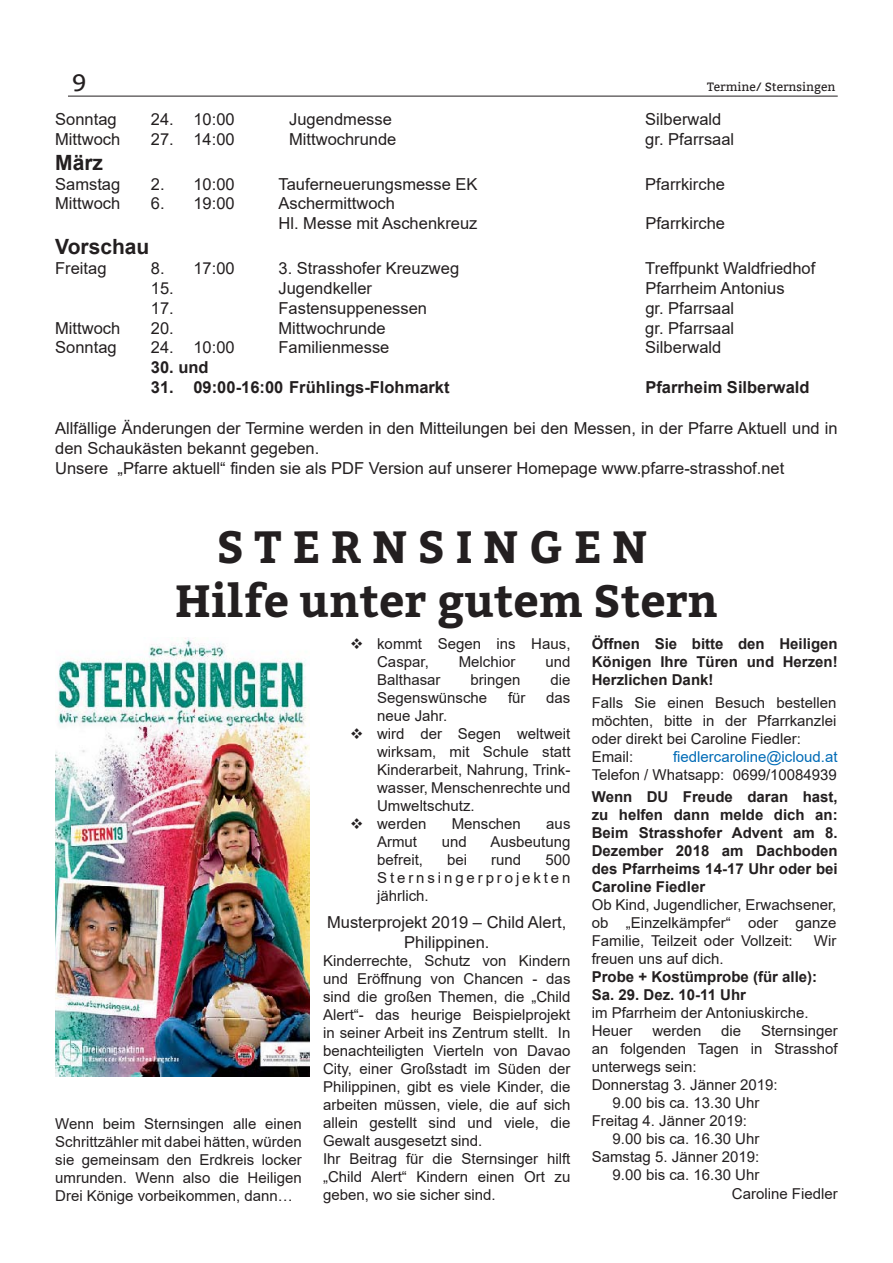
<style>
.page{position:relative;width:893px;height:1263px;background:#fff}
.page>*{position:absolute;margin:0;border:0;box-sizing:border-box;transform-origin:0 0}
.t1{font:700 45px/54px "Bitter";color:#231f20}
.t2{font:24px "Bitter";color:#231f20}
.t3{font:700 21px "Arial";color:#231f20}
.t4{font:16.5px/19.8px "Arial";color:#231f20}
.t5{font:700 16.5px "Arial";color:#231f20}
.t6{font:15px/18px "Arial";color:#231f20}
.t7{font:700 15px/18px "Arial";color:#231f20;text-align:justify}
.t8{font:15px "Arial";color:#006bb6}
.t9{font:12px "Bitter";color:#231f20}
</style>
<div class="page">
<hr style="left:68px;top:96px;width:770px;height:1px;background:#231f20">
<img style="left:55px;top:638px;width:254px;height:438px">
<h2 class="t2" style="left:72px;top:69px;width:16px">9</h2>
<p class="t9" style="left:707px;top:80px;width:130px">Termine/ Sternsingen</p>
<p class="t4" style="left:55px;top:109px;width:63px">Sonntag</p>
<p class="t4" style="left:151px;top:109px;width:85px">24. 10:00</p>
<p class="t4" style="left:289px;top:109px;width:104px">Jugendmesse</p>
<p class="t4" style="left:645px;top:109px;width:78px">Silberwald</p>
<p class="t4" style="left:55px;top:129px;width:67px">Mittwoch</p>
<p class="t4" style="left:151px;top:129px;width:85px">27. 14:00</p>
<p class="t4" style="left:289px;top:129px;width:109px">Mittwochrunde</p>
<p class="t4" style="left:645px;top:129px;width:90px">gr. Pfarrsaal</p>
<h3 class="t3" style="left:55px;top:151px;width:49px">März</h3>
<p class="t4" style="left:55px;top:174px;width:67px">Samstag</p>
<p class="t4" style="left:151px;top:174px;width:85px">2. 10:00</p>
<p class="t4" style="left:278px;top:174px;width:200px">Tauferneuerungsmesse EK</p>
<p class="t4" style="left:645px;top:174px;width:81px">Pfarrkirche</p>
<p class="t4" style="left:55px;top:194px;width:67px">Mittwoch</p>
<p class="t4" style="left:151px;top:194px;width:85px">6. 19:00</p>
<p class="t4" style="left:278px;top:194px;width:200px">Aschermittwoch<br>Hl. Messe mit Aschenkreuz</p>
<p class="t4" style="left:645px;top:214px;width:81px">Pfarrkirche</p>
<h3 class="t3" style="left:55px;top:235px;width:96px">Vorschau</h3>
<p class="t4" style="left:55px;top:259px;width:53px">Freitag</p>
<p class="t4" style="left:151px;top:259px;width:85px">8. 17:00</p>
<p class="t4" style="left:278px;top:259px;width:182px">3. Strasshofer Kreuzweg</p>
<p class="t4" style="left:645px;top:259px;width:171px">Treffpunkt Waldfriedhof</p>
<p class="t4" style="left:151px;top:278px;width:24px">15.</p>
<p class="t4" style="left:278px;top:278px;width:95px">Jugendkeller</p>
<p class="t4" style="left:645px;top:278px;width:141px">Pfarrheim Antonius</p>
<p class="t4" style="left:151px;top:298px;width:24px">17.</p>
<p class="t4" style="left:278px;top:298px;width:150px">Fastensuppenessen</p>
<p class="t4" style="left:645px;top:298px;width:90px">gr. Pfarrsaal</p>
<p class="t4" style="left:55px;top:318px;width:67px">Mittwoch</p>
<p class="t4" style="left:151px;top:318px;width:24px">20.</p>
<p class="t4" style="left:278px;top:318px;width:109px">Mittwochrunde</p>
<p class="t4" style="left:645px;top:318px;width:90px">gr. Pfarrsaal</p>
<p class="t4" style="left:55px;top:338px;width:63px">Sonntag</p>
<p class="t4" style="left:151px;top:338px;width:85px">24. 10:00</p>
<p class="t4" style="left:278px;top:338px;width:112px">Familienmesse</p>
<p class="t4" style="left:645px;top:338px;width:78px">Silberwald</p>
<p class="t5" style="left:151px;top:358px;width:59px">30. und</p>
<p class="t5" style="left:151px;top:378px;width:300px">31. 09:00-16:00 Frühlings-Flohmarkt</p>
<p class="t5" style="left:645px;top:378px;width:166px">Pfarrheim Silberwald</p>
<p class="t4" style="left:55px;top:419px;width:784px">Allfällige Änderungen der Termine werden in den Mitteilungen bei den Messen, in der Pfarre Aktuell und in den Schaukästen bekannt gegeben.<br>Unsere „Pfarre aktuell“ finden sie als PDF Version auf unserer Homepage www.pfarre-strasshof.net</p>
<h1 class="t1" style="left:175px;top:517px;width:544px;text-indent:42px">S T E R N S I N G E N<br>Hilfe unter gutem Stern</h1>
<p class="t6" style="left:55px;top:1115px;width:248px;text-align:justify">Wenn beim Sternsingen alle einen Schrittzähler mit dabei hätten, würden sie gemeinsam den Erdkreis locker umrunden. Wenn also die Heiligen Drei Könige vorbeikommen, dann…</p>
<p class="t6" style="left:377px;top:635px;width:195px">kommt Segen ins Haus,<br>Caspar,</p>
<p class="t6" style="left:459px;top:653px;width:58px">Melchior</p>
<p class="t6" style="left:545px;top:653px;width:27px">und</p>
<p class="t6" style="left:377px;top:671px;width:65px">Balthasar</p>
<p class="t6" style="left:470px;top:671px;width:52px">bringen</p>
<p class="t6" style="left:550px;top:671px;width:22px">die</p>
<p class="t6" style="left:377px;top:689px;width:112px">Segenswünsche</p>
<p class="t6" style="left:508px;top:689px;width:19px">für</p>
<p class="t6" style="left:546px;top:689px;width:26px">das</p>
<p class="t6" style="left:377px;top:707px;width:195px">neue Jahr.<br>wird der Segen weltweit wirksam, mit Schule statt<br>Kinderarbeit, Nahrung, Trink&shy;wasser, Menschenrechte und<br>Umweltschutz.<br>werden</p>
<p class="t6" style="left:452px;top:815px;width:71px">Menschen</p>
<p class="t6" style="left:546px;top:815px;width:26px">aus</p>
<p class="t6" style="left:377px;top:833px;width:41px">Armut</p>
<p class="t6" style="left:442px;top:833px;width:27px">und</p>
<p class="t6" style="left:490px;top:833px;width:82px">Ausbeutung</p>
<p class="t6" style="left:377px;top:851px;width:47px">befreit,</p>
<p class="t6" style="left:447px;top:851px;width:22px">bei</p>
<p class="t6" style="left:491px;top:851px;width:32px">rund</p>
<p class="t6" style="left:377px;top:851px;width:195px;text-align:justify;text-indent:168px">500<br>Sternsingerprojekten jährlich.</p>
<p class="t4" style="left:327px;top:913px;width:241px;text-align:center">Musterprojekt 2019 – Child Alert,<br>Philippinen.</p>
<p class="t6" style="left:323px;top:952px;width:249px">Kinderrechte, Schutz von Kindern und Eröffnung von Chancen - das sind die großen Themen, die „Child Alert“- das heurige Beispielprojekt in seiner Arbeit ins Zentrum stellt. In benachteiligten Vierteln von Davao City, einer Großstadt im Süden der Philippinen, gibt es viele Kinder, die arbeiten müssen, viele, die auf sich allein gestellt sind und viele, die Gewalt ausgesetzt sind.<br>Ihr Beitrag für die Sternsinger hilft „Child Alert“ Kindern einen Ort zu geben, wo sie sicher sind.</p>
<p class="t7" style="left:592px;top:634px;width:247px">Öffnen Sie bitte den Heiligen Königen Ihre Türen und Herzen!<br>Herzlichen Dank!</p>
<p class="t6" style="left:592px;top:694px;width:246px">Falls Sie einen Besuch bestellen möchten, bitte in der Pfarrkanzlei oder direkt bei Caroline Fiedler:<br>Email:</p>
<p class="t8" style="left:673px;top:748px;width:166px">fiedlercaroline@icloud.at</p>
<p class="t6" style="left:592px;top:766px;width:247px">Telefon / Whatsapp: 0699/10084939</p>
<p class="t7" style="left:592px;top:787px;width:247px">Wenn DU Freude daran hast, zu helfen dann melde dich an:<br>Beim Strasshofer Advent am 8.<br>Dezember 2018 am Dachboden des Pfarrheims 14-17 Uhr oder bei Caroline Fiedler</p>
<p class="t6" style="left:592px;top:895px;width:246px;text-align:justify">Ob Kind, Jugendlicher, Erwachsener, ob „Einzelkämpfer“ oder ganze Familie, Teilzeit oder Vollzeit:</p>
<p class="t6" style="left:814px;top:931px;width:24px">Wir</p>
<p class="t6" style="left:592px;top:949px;width:133px">freuen uns auf dich.</p>
<p class="t7" style="left:592px;top:967px;width:227px">Probe + Kostümprobe (für alle):<br>Sa. 29. Dez. 10-11 Uhr</p>
<p class="t6" style="left:592px;top:1003px;width:218px">im Pfarrheim der Antoniuskirche.<br>Heuer</p>
<p class="t6" style="left:652px;top:1021px;width:51px">werden</p>
<p class="t6" style="left:721px;top:1021px;width:22px">die</p>
<p class="t6" style="left:761px;top:1021px;width:78px">Sternsinger</p>
<p class="t6" style="left:592px;top:1039px;width:247px">an folgenden Tagen in Strasshof</p>
<p class="t6" style="left:592px;top:1057px;width:107px">unterwegs sein:</p>
<p class="t6" style="left:592px;top:1075px;width:187px">Donnerstag 3. Jänner 2019:</p>
<p class="t6" style="left:613px;top:1093px;width:148px">9.00 bis ca. 13.30 Uhr</p>
<p class="t6" style="left:592px;top:1111px;width:157px">Freitag 4. Jänner 2019:</p>
<p class="t6" style="left:613px;top:1129px;width:148px">9.00 bis ca. 16.30 Uhr</p>
<p class="t6" style="left:592px;top:1147px;width:169px">Samstag 5. Jänner 2019:</p>
<p class="t6" style="left:613px;top:1165px;width:148px">9.00 bis ca. 16.30 Uhr</p>
<p class="t6" style="left:732px;top:1185px;width:107px">Caroline Fiedler</p>
</div>
